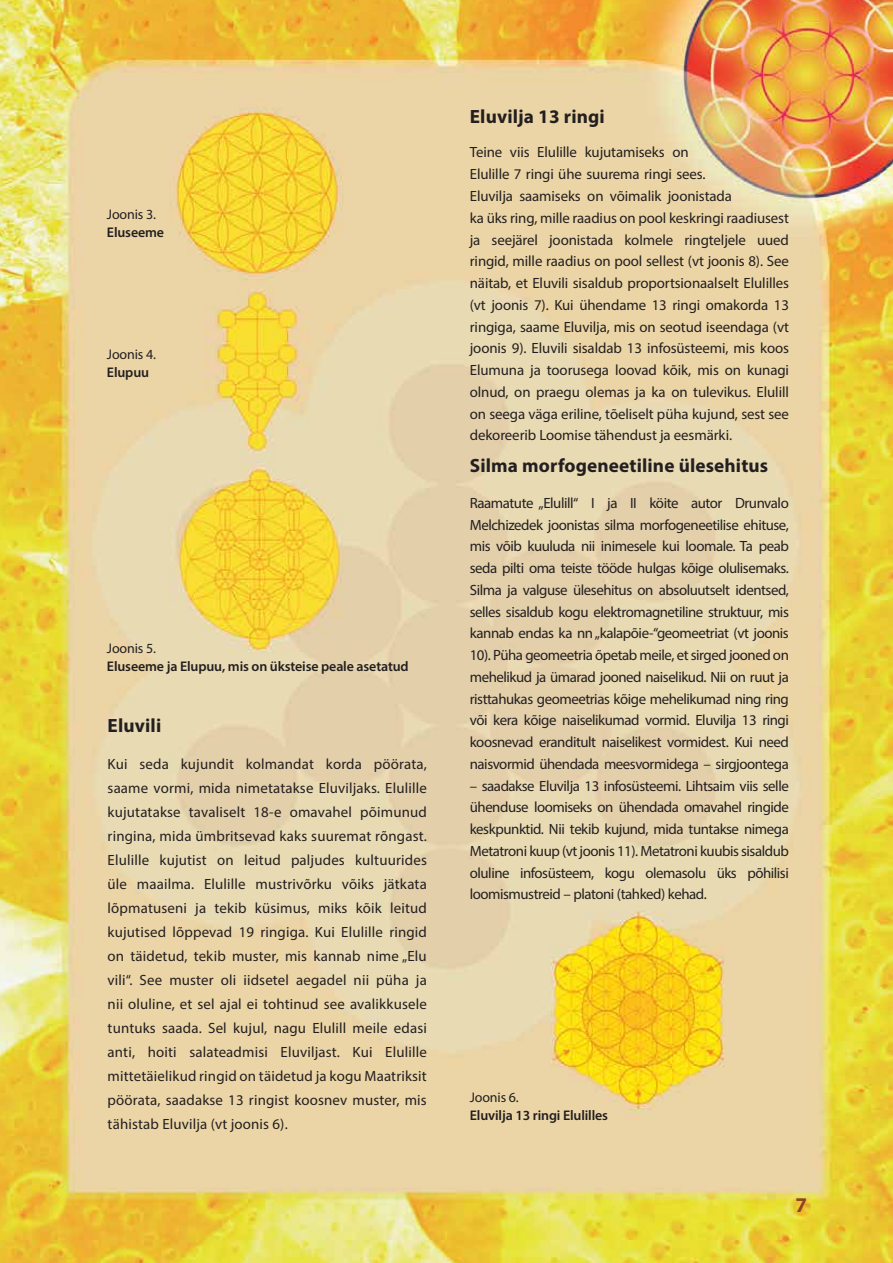
<style>
.page{position:relative;width:893px;height:1263px;background:#fff}
.page>*{position:absolute;margin:0;border:0;box-sizing:border-box;transform-origin:0 0}
.t1{font:700 21px "Myriad Pro";color:#914420}
.t2{font:700 19.2px "Myriad Pro";letter-spacing:.005em;color:#231f20}
.t3{font:14.85px/21.8px "Myriad Pro";letter-spacing:-.005em;color:#231f20;text-align:justify}
.t4{font:600 13.95px "Myriad Pro";letter-spacing:-.01em;color:#231f20}
.t5{font:13.95px "Myriad Pro";letter-spacing:-.01em;color:#231f20}
</style>
<div class="page">
<img style="left:0;top:0;width:893px;height:1263px">
<p class="t5" style="left:107px;top:206px;width:51px">Joonis 3.</p>
<p class="t4" style="left:107px;top:224px;width:59px">Eluseeme</p>
<p class="t5" style="left:107px;top:345px;width:51px">Joonis 4.</p>
<p class="t4" style="left:107px;top:363px;width:44px">Elupuu</p>
<p class="t5" style="left:107px;top:639px;width:51px">Joonis 5.</p>
<p class="t4" style="left:107px;top:657px;width:303px">Eluseeme ja Elupuu, mis on üksteise peale asetatud</p>
<p class="t2" style="left:108px;top:713px;width:55px">Eluvili</p>
<p class="t3" style="left:108px;top:752px;width:321px;line-height:24px">Kui seda kujundit kolmandat korda pöörata, saame vormi, mida nimetatakse Eluviljaks. Elulille kujutatakse tavaliselt 18-e omavahel põimunud ringina, mida ümbritsevad kaks suuremat rõngast.<br>Elulille kujutist on leitud paljudes kultuurides üle maailma. Elulille mustrivõrku võiks jätkata lõpmatuseni ja tekib küsimus, miks kõik leitud kujutised lõppevad 19 ringiga. Kui Elulille ringid on täidetud, tekib muster, mis kannab nime „Elu vili“. See muster oli iidsetel aegadel nii püha ja nii oluline, et sel ajal ei tohtinud see avalikkusele tuntuks saada. Sel kujul, nagu Elulill meile edasi anti, hoiti salateadmisi Eluviljast. Kui Elulille mittetäielikud ringid on täidetud ja kogu Maatriksit pöörata, saadakse 13 ringist koosnev muster, mis tähistab Eluvilja (vt joonis 6).</p>
<p class="t2" style="left:470px;top:104px;width:137px">Eluvilja 13 ringi</p>
<p class="t3" style="left:470px;top:141px;width:321px;text-align:left">Teine viis Elulille kujutamiseks on<br>Elulille 7 ringi ühe suurema ringi sees.<br>Eluvilja saamiseks on võimalik joonistada<br>ka üks ring, mille raadius on pool keskringi raadiusest ja seejärel joonistada kolmele ringteljele uued ringid, mille raadius on pool sellest (vt joonis 8). See näitab, et Eluvili sisaldub proportsionaalselt Elulilles (vt joonis 7). Kui ühendame 13 ringi omakorda 13 ringiga, saame Eluvilja, mis on seotud iseendaga (vt joonis 9). Eluvili sisaldab 13 infosüsteemi, mis koos Elumuna ja toorusega loovad kõik, mis on kunagi olnud, on praegu olemas ja ka on tulevikus. Elulill on seega väga eriline, tõeliselt püha kujund, sest see dekoreerib Loomise tähendust ja eesmärki.</p>
<p class="t2" style="left:470px;top:453px;width:300px">Silma morfogeneetiline ülesehitus</p>
<p class="t3" style="left:470px;top:492px;width:321px">Raamatute „Elulill“ I ja II köite autor Drunvalo Melchizedek joonistas silma morfogeneetilise ehituse, mis võib kuuluda nii inimesele kui loomale. Ta peab seda pilti oma teiste tööde hulgas kõige olulisemaks.<br>Silma ja valguse ülesehitus on absoluutselt identsed, selles sisaldub kogu elektromagnetiline struktuur, mis kannab endas ka nn „kalapõie-“geomeetriat (vt joonis 10). Püha geomeetria õpetab meile, et sirged jooned on mehelikud ja ümarad jooned naiselikud. Nii on ruut ja risttahukas geomeetrias kõige mehelikumad ning ring või kera kõige naiselikumad vormid. Eluvilja 13 ringi koosnevad eranditult naiselikest vormidest. Kui need naisvormid ühendada meesvormidega – sirgjoontega</p>
<p class="t3" style="left:470px;top:774px;width:321px">– saadakse Eluvilja 13 infosüsteemi. Lihtsaim viis selle ühenduse loomiseks on ühendada omavahel ringide keskpunktid. Nii tekib kujund, mida tuntakse nimega Metatroni kuup (vt joonis 11). Metatroni kuubis sisaldub oluline infosüsteem, kogu olemasolu üks põhilisi loomismustreid – platoni (tahked) kehad.</p>
<p class="t5" style="left:470px;top:1089px;width:51px">Joonis 6.</p>
<p class="t4" style="left:470px;top:1106px;width:140px">Eluvilja 13 ringi Elulilles</p>
<h1 class="t1" style="left:795px;top:1191px;width:13px">7</h1>
</div>
